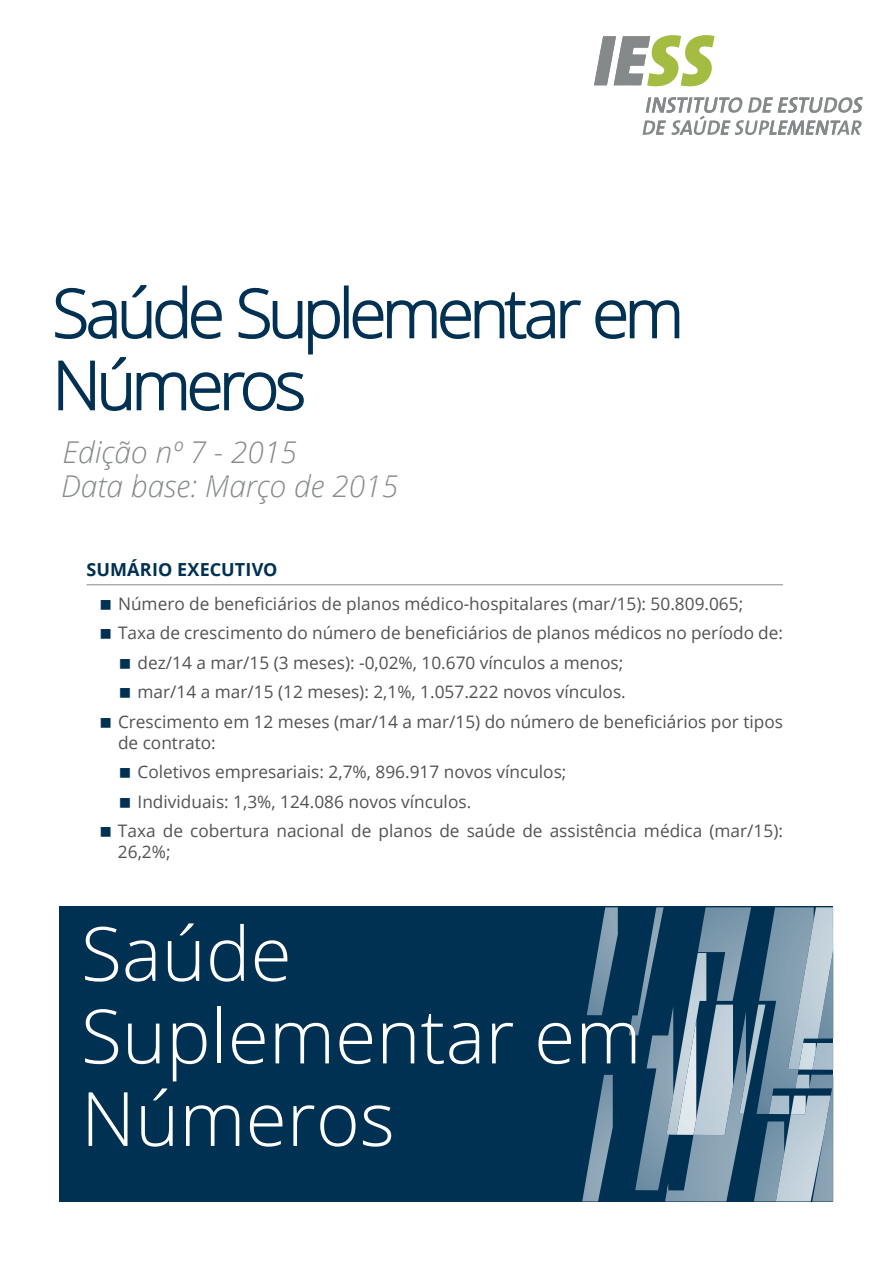
<style>
.page{position:relative;width:893px;height:1263px;background:#fff}
.page>*{position:absolute;margin:0;border:0;box-sizing:border-box;transform-origin:0 0}
.t1{font:300 75px/82.5px "Open Sans";color:#fff}
.t2{font:300 67.5px/72px "Open Sans";letter-spacing:-.07em;color:#003052}
.t3{font:italic 300 30px "Open Sans";color:#868a8b}
.t4{font:700 18px "Open Sans";letter-spacing:.005em;color:#003152}
.t5{font:17.25px "Open Sans";color:#515252}
</style>
<div class="page">
<svg style="left:594px;top:35px;width:120px;height:52px"></svg>
<svg style="left:642px;top:97px;width:221px;height:38px"></svg>
<div style="left:344px;top:285px;width:5px;height:53px;border:2px solid #003052"></div>
<svg style="left:352px;top:292px;width:229px;height:47px"></svg>
<svg style="left:595px;top:300px;width:85px;height:39px"></svg>
<svg style="left:55px;top:285px;width:285px;height:126px"></svg>
<hr style="left:87px;top:584px;width:696px;height:1px;background:#868a8b">
<div style="left:60px;top:907px;width:773px;height:295px;background:#003052"></div>
<img style="left:635px;top:1035px;width:30px;height:155px">
<img style="left:629px;top:907px;width:35px;height:128px">
<img style="left:582px;top:1075px;width:31px;height:126px">
<img style="left:587px;top:907px;width:31px;height:108px">
<img style="left:759px;top:907px;width:55px;height:207px">
<img style="left:809px;top:1075px;width:24px;height:126px">
<img style="left:795px;top:1075px;width:14px;height:13px">
<img style="left:833px;top:952px;width:1px;height:86px">
<img style="left:833px;top:907px;width:1px;height:45px">
<img style="left:788px;top:907px;width:45px;height:162px">
<svg style="left:833px;top:1043px;width:1px;height:27px"></svg>
<img style="left:816px;top:1043px;width:17px;height:27px">
<img style="left:799px;top:1043px;width:17px;height:27px">
<img style="left:698px;top:907px;width:53px;height:94px">
<img style="left:672px;top:953px;width:34px;height:59px">
<img style="left:754px;top:1121px;width:22px;height:80px">
<img style="left:769px;top:1096px;width:7px;height:18px">
<img style="left:776px;top:1095px;width:55px;height:106px">
<img style="left:791px;top:1095px;width:15px;height:19px">
<img style="left:665px;top:1012px;width:79px;height:189px">
<img style="left:739px;top:1004px;width:26px;height:110px">
<img style="left:693px;top:1004px;width:40px;height:131px">
<img style="left:677px;top:1020px;width:19px;height:115px">
<h2 class="t2" style="left:52px;top:275px;width:633px">Saúde Suplementar em<br>Números</h2>
<h3 class="t3" style="left:62px;top:432px;width:236px">Edição nº 7 - 2015</h3>
<h3 class="t3" style="left:61px;top:465px;width:339px">Data base: Março de 2015</h3>
<p class="t4" style="left:87px;top:557px;width:192px">SUMÁRIO EXECUTIVO</p>
<p class="t5" style="left:118px;top:592px;width:627px">Número de beneficiários de planos médico-hospitalares (mar/15): 50.809.065;</p>
<p class="t5" style="left:118px;top:621px;width:666px">Taxa de crescimento do número de beneficiários de planos médicos no período de:</p>
<p class="t5" style="left:138px;top:651px;width:487px">dez/14 a mar/15 (3 meses): -0,02%, 10.670 vínculos a menos;</p>
<p class="t5" style="left:138px;top:680px;width:490px">mar/14 a mar/15 (12 meses): 2,1%, 1.057.222 novos vínculos.</p>
<p class="t5" style="left:118px;top:710px;width:666px">Crescimento em 12 meses (mar/14 a mar/15) do número de beneficiários por tipos</p>
<p class="t5" style="left:118px;top:731px;width:99px">de contrato:</p>
<p class="t5" style="left:138px;top:760px;width:430px">Coletivos empresariais: 2,7%, 896.917 novos vínculos;</p>
<p class="t5" style="left:138px;top:790px;width:335px">Individuais: 1,3%, 124.086 novos vínculos.</p>
<p class="t5" style="left:118px;top:819px;width:666px">Taxa de cobertura nacional de planos de saúde de assistência médica (mar/15):</p>
<p class="t5" style="left:118px;top:840px;width:54px">26,2%;</p>
<h1 class="t1" style="left:81px;top:910px;width:562px">Saúde<br>Suplementar em<br>Números</h1>
</div>
